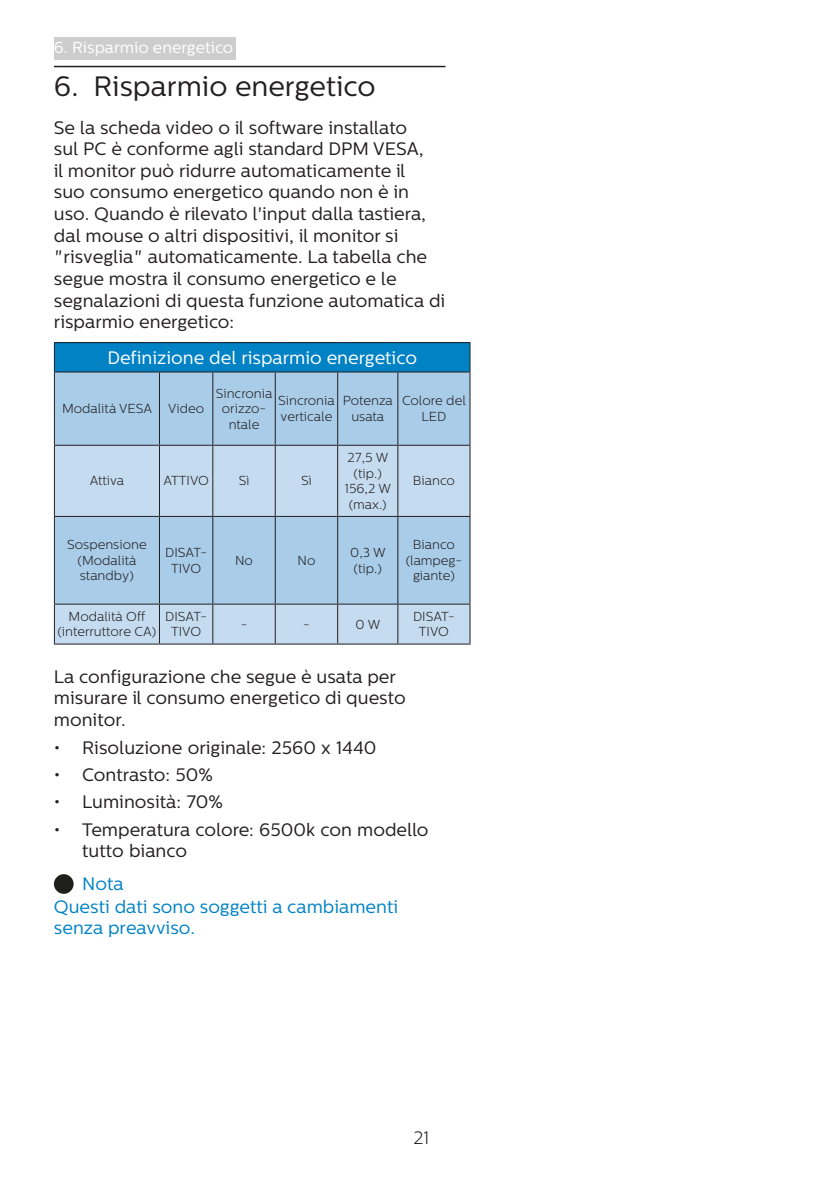
<style>
.page{position:relative;width:840px;height:1191px;background:#fff}
.page>*{position:absolute;margin:0;border:0;box-sizing:border-box;transform-origin:0 0}
.t1{font:28px "Centrale Sans";color:#231f20}
.chapter-paragraph{font:18px/21.6px "Centrale Sans";color:#231f20}
.Heading_4{font:18px/21.6px "Centrale Sans";color:#231f20}
.Note_body{font:18px/21.6px "Centrale Sans";color:#0082c5}
.t2{font:18px "Centrale Sans";color:#fff}
.Heading_4_Blue{font:18px "Centrale Sans";color:#0082c5}
.t3{font:300 18px "Centrale Sans";color:#231f20}
.t4{font:16px "Centrale Sans";color:#fff}
.t5{font:300 13px/15.6px "Centrale Sans";color:#231f20;text-align:center}
</style>
<div class="page">
<div style="left:54px;top:37px;width:181px;height:23px;background:#cdcdcd"></div>
<hr style="left:54px;top:66px;width:391px;height:1px;background:#231f20">
<div style="left:54px;top:343px;width:415px;height:29px;background:#0082c5"></div>
<div style="left:55px;top:372px;width:414px;height:73px;background:#a9cce9"></div>
<svg style="left:55px;top:446px;width:414px;height:197px;background:#b7d3eb"></svg>
<svg style="left:469px;top:343px;width:1px;height:28px"></svg>
<hr style="left:54px;top:342px;width:105px;height:1px;background:#231f20">
<svg style="left:54px;top:343px;width:1px;height:28px"></svg>
<hr style="left:159px;top:342px;width:54px;height:1px;background:#231f20">
<hr style="left:213px;top:342px;width:62px;height:1px;background:#231f20">
<hr style="left:275px;top:342px;width:62px;height:1px;background:#231f20">
<hr style="left:337px;top:342px;width:60px;height:1px;background:#231f20">
<hr style="left:397px;top:342px;width:73px;height:1px;background:#231f20">
<hr style="left:54px;top:371px;width:105px;height:1px;background:#231f20">
<hr style="left:54px;top:372px;width:1px;height:73px;background:#231f20">
<hr style="left:159px;top:371px;width:54px;height:1px;background:#231f20">
<hr style="left:159px;top:372px;width:1px;height:73px;background:#231f20">
<hr style="left:213px;top:371px;width:62px;height:1px;background:#231f20">
<hr style="left:212px;top:372px;width:1px;height:73px;background:#231f20">
<hr style="left:275px;top:371px;width:62px;height:1px;background:#231f20">
<hr style="left:274px;top:372px;width:1px;height:73px;background:#231f20">
<hr style="left:337px;top:371px;width:60px;height:1px;background:#231f20">
<hr style="left:337px;top:372px;width:1px;height:73px;background:#231f20">
<hr style="left:397px;top:371px;width:73px;height:1px;background:#231f20">
<hr style="left:397px;top:372px;width:1px;height:73px;background:#231f20">
<hr style="left:469px;top:372px;width:1px;height:73px;background:#231f20">
<hr style="left:54px;top:445px;width:105px;height:1px;background:#231f20">
<hr style="left:54px;top:446px;width:1px;height:70px;background:#231f20">
<hr style="left:159px;top:445px;width:54px;height:1px;background:#231f20">
<hr style="left:159px;top:446px;width:1px;height:70px;background:#231f20">
<hr style="left:213px;top:445px;width:62px;height:1px;background:#231f20">
<hr style="left:212px;top:446px;width:1px;height:70px;background:#231f20">
<hr style="left:275px;top:445px;width:62px;height:1px;background:#231f20">
<hr style="left:274px;top:446px;width:1px;height:70px;background:#231f20">
<hr style="left:337px;top:445px;width:60px;height:1px;background:#231f20">
<hr style="left:337px;top:446px;width:1px;height:70px;background:#231f20">
<hr style="left:397px;top:445px;width:73px;height:1px;background:#231f20">
<hr style="left:397px;top:446px;width:1px;height:70px;background:#231f20">
<hr style="left:469px;top:446px;width:1px;height:70px;background:#231f20">
<hr style="left:54px;top:516px;width:105px;height:1px;background:#231f20">
<hr style="left:54px;top:517px;width:1px;height:86px;background:#231f20">
<hr style="left:159px;top:516px;width:54px;height:1px;background:#231f20">
<hr style="left:159px;top:517px;width:1px;height:86px;background:#231f20">
<hr style="left:213px;top:516px;width:62px;height:1px;background:#231f20">
<hr style="left:212px;top:517px;width:1px;height:86px;background:#231f20">
<hr style="left:275px;top:516px;width:62px;height:1px;background:#231f20">
<hr style="left:274px;top:517px;width:1px;height:86px;background:#231f20">
<hr style="left:337px;top:516px;width:60px;height:1px;background:#231f20">
<hr style="left:337px;top:517px;width:1px;height:86px;background:#231f20">
<hr style="left:397px;top:516px;width:73px;height:1px;background:#231f20">
<hr style="left:397px;top:517px;width:1px;height:86px;background:#231f20">
<hr style="left:469px;top:517px;width:1px;height:86px;background:#231f20">
<hr style="left:54px;top:603px;width:105px;height:1px;background:#231f20">
<hr style="left:54px;top:604px;width:1px;height:39px;background:#231f20">
<hr style="left:159px;top:603px;width:54px;height:1px;background:#231f20">
<hr style="left:159px;top:604px;width:1px;height:39px;background:#231f20">
<hr style="left:213px;top:603px;width:62px;height:1px;background:#231f20">
<hr style="left:212px;top:604px;width:1px;height:39px;background:#231f20">
<hr style="left:275px;top:603px;width:62px;height:1px;background:#231f20">
<hr style="left:274px;top:604px;width:1px;height:39px;background:#231f20">
<hr style="left:337px;top:603px;width:60px;height:1px;background:#231f20">
<hr style="left:337px;top:604px;width:1px;height:39px;background:#231f20">
<hr style="left:397px;top:603px;width:73px;height:1px;background:#231f20">
<hr style="left:397px;top:604px;width:1px;height:39px;background:#231f20">
<hr style="left:469px;top:604px;width:1px;height:39px;background:#231f20">
<hr style="left:54px;top:643px;width:105px;height:1px;background:#231f20">
<hr style="left:159px;top:643px;width:54px;height:1px;background:#231f20">
<hr style="left:213px;top:643px;width:62px;height:1px;background:#231f20">
<hr style="left:275px;top:643px;width:62px;height:1px;background:#231f20">
<hr style="left:337px;top:643px;width:60px;height:1px;background:#231f20">
<hr style="left:397px;top:643px;width:73px;height:1px;background:#231f20">
<div style="left:54px;top:874px;width:20px;height:19px;background:#1f1f1c;border-radius:50%"></div>
<p class="t4" style="left:54px;top:38px;width:181px">6. Risparmio energetico</p>
<p class="t1" style="left:54px;top:70px;width:323px">6. Risparmio energetico</p>
<p class="chapter-paragraph" style="left:54px;top:117px;width:392px">Se la scheda video o il software installato<br>sul PC è conforme agli standard DPM VESA,<br>il monitor può ridurre automaticamente il<br>suo consumo energetico quando non è in uso. Quando è rilevato l'input dalla tastiera, dal mouse o altri dispositivi, il monitor si "risveglia" automaticamente. La tabella che segue mostra il consumo energetico e le segnalazioni di questa funzione automatica di risparmio energetico:</p>
<p class="t2" style="left:107px;top:347px;width:311px">Definizione del risparmio energetico</p>
<p class="t5" style="left:62px;top:401px;width:92px">Modalità VESA</p>
<p class="t5" style="left:168px;top:401px;width:38px">Video</p>
<p class="t5" style="left:216px;top:385px;width:58px">Sincronia orizzo&shy;ntale</p>
<p class="t5" style="left:278px;top:393px;width:58px;text-align:left">Sincronia verticale</p>
<p class="t5" style="left:342px;top:393px;width:52px">Potenza usata</p>
<p class="t5" style="left:402px;top:393px;width:65px">Colore del<br>LED</p>
<p class="t5" style="left:90px;top:473px;width:36px">Attiva</p>
<p class="t5" style="left:163px;top:473px;width:47px">ATTIVO</p>
<p class="t5" style="left:238px;top:473px;width:12px">Sì</p>
<p class="t5" style="left:301px;top:473px;width:12px">Sì</p>
<p class="t5" style="left:347px;top:450px;width:42px">27,5 W (tip.)</p>
<p class="t5" style="left:345px;top:481px;width:48px;text-align:left">156,2 W (max.)</p>
<p class="t5" style="left:412px;top:473px;width:43px">Bianco</p>
<p class="t5" style="left:67px;top:537px;width:81px">Sospensione (Modalità standby)</p>
<p class="t5" style="left:165px;top:545px;width:43px">DISAT-<br>TIVO</p>
<p class="t5" style="left:235px;top:552px;width:19px">No</p>
<p class="t5" style="left:297px;top:552px;width:19px">No</p>
<p class="t5" style="left:350px;top:545px;width:37px;text-align:left">0,3 W (tip.)</p>
<p class="t5" style="left:405px;top:537px;width:58px">Bianco (lampeg&shy;giante)</p>
<p class="t5" style="left:57px;top:608px;width:100px">Modalità Off (interruttore CA)</p>
<p class="t5" style="left:165px;top:608px;width:43px">DISAT-<br>TIVO</p>
<p class="t5" style="left:240px;top:616px;width:8px">-</p>
<p class="t5" style="left:303px;top:616px;width:8px">-</p>
<p class="t5" style="left:355px;top:616px;width:26px">0 W</p>
<p class="t5" style="left:413px;top:608px;width:43px">DISAT-<br>TIVO</p>
<p class="Heading_4" style="left:54px;top:665px;width:353px">La configurazione che segue è usata per misurare il consumo energetico di questo monitor.</p>
<p class="chapter-paragraph" style="left:54px;top:737px;width:324px">• Risoluzione originale: 2560 x 1440</p>
<p class="chapter-paragraph" style="left:54px;top:764px;width:160px">• Contrasto: 50%</p>
<p class="chapter-paragraph" style="left:54px;top:791px;width:170px">• Luminosità: 70%</p>
<p class="chapter-paragraph" style="left:82px;top:818px;width:347px;text-indent:-28px">• Temperatura colore: 6500k con modello tutto bianco</p>
<p class="Heading_4_Blue" style="left:82px;top:873px;width:43px">Nota</p>
<p class="Note_body" style="left:54px;top:895px;width:345px">Questi dati sono soggetti a cambiamenti senza preavviso.</p>
<p class="t3" style="left:413px;top:1127px;width:17px">21</p>
</div>
